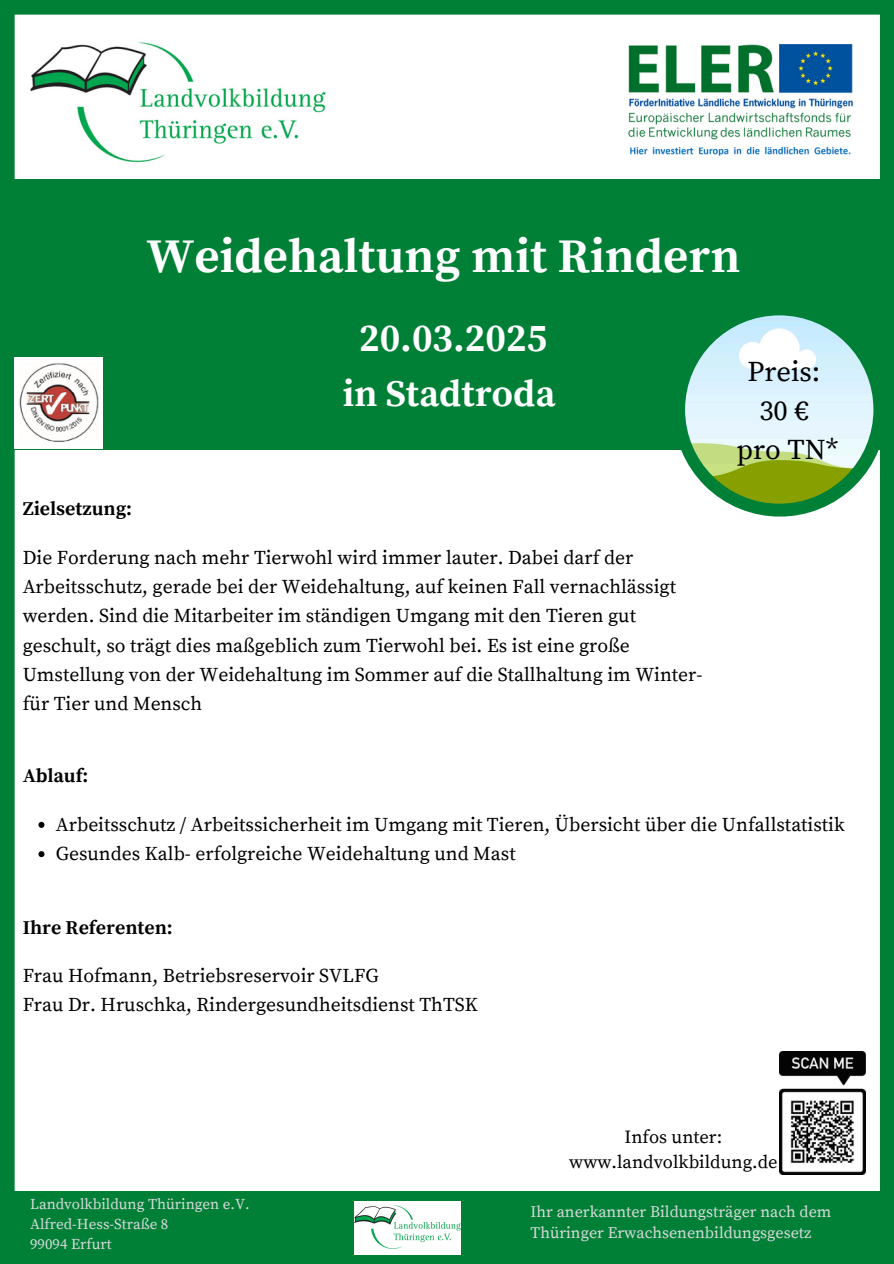
<style>
.page{position:relative;width:894px;height:1264px;background:#fff}
.page>*{position:absolute;margin:0;border:0;box-sizing:border-box;transform-origin:0 0}
.t1{font:700 48px "Source Serif Pro";color:#fff}
.t2{font:700 39px "Source Serif Pro";color:#fff}
.t3{font:700 37.5px "Source Serif Pro";color:#fff}
.t4{font:28.5px/39px "Source Serif Pro";color:#000;text-align:center}
.t5{font:19.5px/29.2px "Source Serif Pro";color:#000}
.t6{font:700 19.5px "Source Serif Pro";color:#000}
.t7{font:18.45px/25.5px "Source Serif Pro";color:#000;text-align:center}
.t8{font:16.05px/21.3px "Source Serif Pro";color:#d9d9d9}
.t9{font:15px "Source Serif Pro";color:#d9d9d9}
</style>
<div class="page">
<img style="left:30px;top:42px;width:295px;height:121px">
<div style="left:0;top:179px;width:893px;height:270px;background:#008037"></div>
<svg style="left:38px;top:821px;width:6px;height:6px"></svg>
<svg style="left:38px;top:851px;width:6px;height:6px"></svg>
<svg style="left:673px;top:318px;width:206px;height:198px;fill:#008037"></svg>
<img style="left:685px;top:315px;width:188px;height:188px;border-radius:50%">
<div style="left:0;top:1191px;width:893px;height:72px;background:#008037"></div>
<div style="left:879px;top:7px;width:14px;height:1256px;background:#008037"></div>
<div style="left:0;top:0;width:15px;height:1263px;background:#008037"></div>
<div style="left:0;top:0;width:893px;height:15px;background:#008037"></div>
<img style="left:15px;top:357px;width:87px;height:91px">
<img style="left:354px;top:1201px;width:106px;height:53px">
<img style="left:628px;top:44px;width:226px;height:112px">
<img style="left:779px;top:1051px;width:86px;height:123px">
<p class="t1" style="left:147px;top:228px;width:594px">Weidehaltung mit Rindern</p>
<p class="t2" style="left:359px;top:315px;width:190px">20.03.2025</p>
<p class="t3" style="left:342px;top:371px;width:214px">in Stadtroda</p>
<h1 class="t6" style="left:23px;top:497px;width:111px">Zielsetzung:</h1>
<h2 class="t5" style="left:23px;top:543px;width:681px">Die Forderung nach mehr Tierwohl wird immer lauter. Dabei darf der Arbeitsschutz, gerade bei der Weidehaltung, auf keinen Fall vernachlässigt werden. Sind die Mitarbeiter im ständigen Umgang mit den Tieren gut geschult, so trägt dies maßgeblich zum Tierwohl bei. Es ist eine große Umstellung von der Weidehaltung im Sommer auf die Stallhaltung im Winter&shy;für Tier und Mensch</h2>
<p class="t4" style="left:736px;top:353px;width:103px">Preis:<br>30 €<br>pro TN*</p>
<h3 class="t6" style="left:23px;top:764px;width:67px">Ablauf:</h3>
<h4 class="t5" style="left:56px;top:810px;width:790px">Arbeitsschutz / Arbeitssicherheit im Umgang mit Tieren, Übersicht über die Unfallstatistik</h4>
<h5 class="t5" style="left:56px;top:839px;width:461px">Gesundes Kalb- erfolgreiche Weidehaltung und Mast</h5>
<h4 class="t6" style="left:23px;top:915px;width:151px">Ihre Referenten:</h4>
<p class="t5" style="left:23px;top:961px;width:456px">Frau Hofmann, Betriebsreservoir SVLFG<br>Frau Dr. Hruschka, Rindergesundheitsdienst ThTSK</p>
<p class="t9" style="left:30px;top:1194px;width:221px">Landvolkbildung Thüringen e.V.</p>
<h4 class="t9" style="left:30px;top:1215px;width:140px">Alfred-Hess-Straße 8</h4>
<h5 class="t9" style="left:30px;top:1235px;width:83px">99094 Erfurt</h5>
<p class="t7" style="left:569px;top:1124px;width:210px">Infos unter: www.landvolkbildung.de</p>
<p class="t8" style="left:530px;top:1201px;width:302px">Ihr anerkannter Bildungsträger nach dem<br>Thüringer Erwachsenenbildungsgesetz</p>
</div>
